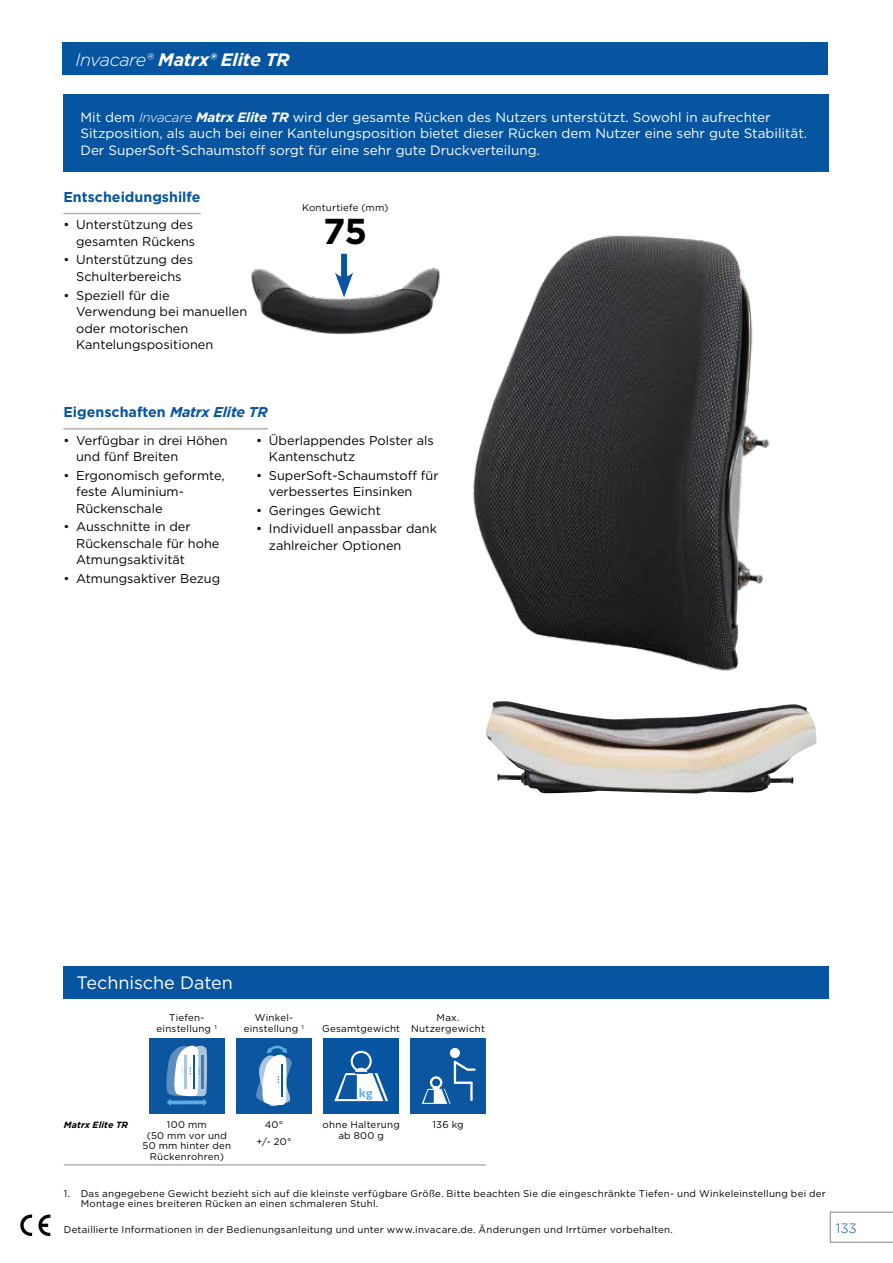
<style>
.page{position:relative;width:893px;height:1263px;background:#fff}
.page>*{position:absolute;margin:0;border:0;box-sizing:border-box;transform-origin:0 0}
.t1{font:700 36px "Gotham";color:#000}
.t2{font:italic 700 18px "Gotham";letter-spacing:-.015em;color:#fff}
.t3{font:18px "Gotham";letter-spacing:-.005em;color:#fff}
.t4{font:700 14.25px "Gotham";color:#0755a0}
.t5{font:13.5px/16.2px "Gotham";color:#fff}
.t6{font:300 13.5px "Gotham";color:#0755a0}
.t7{font:12.75px/16.5px "Gotham";color:#000}
.t8{font:700 12.6px "Gill Sans";color:#5dace0}
.t9{font:9.75px/10.5px "Gotham";letter-spacing:.025em;color:#000;text-align:center}
.t10{font:italic 700 9px "Gotham";letter-spacing:.015em;color:#000}
.s1{font-weight:300}
.s2{font-weight:300;font-style:italic}
.s3{font-weight:700;font-style:italic}
.s4{font-style:italic}
</style>
<div class="page">
<svg style="left:830px;top:1212px;width:63px;height:30px"></svg>
<svg style="left:38px;top:1214px;width:12px;height:22px"></svg>
<svg style="left:20px;top:1214px;width:12px;height:22px"></svg>
<img style="left:473px;top:235px;width:297px;height:436px">
<div style="left:63px;top:43px;width:765px;height:32px;background:#0755a0"></div>
<div style="left:64px;top:966px;width:765px;height:32px;background:#0755a0"></div>
<div style="left:63px;top:94px;width:766px;height:78px;background:#0755a0"></div>
<hr style="left:63px;top:213px;width:138px;height:1px;background:#b2b1b1">
<hr style="left:63px;top:428px;width:205px;height:2px;background:#b2b1b1">
<div style="left:410px;top:1038px;width:76px;height:76px;background:#0c56a0"></div>
<div style="left:432px;top:1086px;width:8px;height:7px;background:#fff;border-radius:50%"></div>
<div style="left:430px;top:1076px;width:12px;height:13px;border:2px solid #fff;border-radius:50%"></div>
<svg style="left:422px;top:1089px;width:29px;height:15px"></svg>
<div style="left:450px;top:1048px;width:10px;height:10px;background:#fff;border-radius:50%"></div>
<hr style="left:454px;top:1062px;width:2px;height:21px;background:#fff">
<svg style="left:453px;top:1060px;width:23px;height:12px"></svg>
<hr style="left:455px;top:1081px;width:16px;height:3px;background:#fff">
<hr style="left:470px;top:1083px;width:3px;height:17px;background:#fff">
<div style="left:236px;top:1038px;width:76px;height:76px;background:#0c56a0"></div>
<svg style="left:256px;top:1045px;width:36px;height:61px"></svg>
<div style="left:149px;top:1038px;width:76px;height:76px;background:#0c56a0"></div>
<svg style="left:166px;top:1045px;width:41px;height:61px"></svg>
<div style="left:323px;top:1038px;width:76px;height:76px;background:#0755a0"></div>
<svg style="left:334px;top:1051px;width:54px;height:50px"></svg>
<hr style="left:64px;top:1164px;width:422px;height:2px;background:#b2b1b1">
<div style="left:341px;top:254px;width:6px;height:29px;background:#0755a0"></div>
<img style="left:251px;top:255px;width:189px;height:79px">
<img style="left:486px;top:701px;width:330px;height:93px">
<h2 class="t2" style="left:76px;top:48px;width:216px"><span class="s1">Invacare®</span> Matrx® Elite TR</h2>
<p class="t5" style="left:80px;top:109px;width:728px">Mit dem <span class="s2">Invacare</span> <span class="s3">Matrx Elite TR</span> wird der gesamte Rücken des Nutzers unterstützt. Sowohl in aufrechter<br>Sitzposition, als auch bei einer Kantelungsposition bietet dieser Rücken dem Nutzer eine sehr gute Stabilität.<br>Der SuperSoft-Schaumstoff sorgt für eine sehr gute Druckverteilung.</p>
<h3 class="t4" style="left:63px;top:188px;width:139px">Entscheidungshilfe</h3>
<h3 class="t7" style="left:63px;top:216px;width:133px;text-align:right">• Unterstützung des gesamten Rückens</h3>
<h3 class="t7" style="left:63px;top:251px;width:131px;text-align:center">• Unterstützung des<br>Schulterbereichs</h3>
<h3 class="t7" style="left:76px;top:286px;width:173px;text-indent:-13px">• Speziell für die<br>Verwendung bei manuellen oder motorischen<br>Kantelungspositionen</h3>
<p class="t9" style="left:302px;top:202px;width:88px">Konturtiefe (mm)</p>
<h1 class="t1" style="left:323px;top:207px;width:45px">75</h1>
<h3 class="t4" style="left:63px;top:403px;width:206px">Eigenschaften <span class="s4">Matrx Elite TR</span></h3>
<h3 class="t7" style="left:76px;top:431px;width:153px;text-indent:-13px">• Verfügbar in drei Höhen und fünf Breiten</h3>
<h3 class="t7" style="left:76px;top:467px;width:150px;text-indent:-13px">• Ergonomisch geformte, feste Aluminium-<br>Rückenschale</h3>
<h3 class="t7" style="left:76px;top:518px;width:145px;text-indent:-13px">• Ausschnitte in der<br>Rückenschale für hohe<br>Atmungsaktivität</h3>
<h3 class="t7" style="left:63px;top:570px;width:158px">• Atmungsaktiver Bezug</h3>
<h3 class="t7" style="left:269px;top:431px;width:166px;text-indent:-13px">• Überlappendes Polster als<br>Kantenschutz</h3>
<h3 class="t7" style="left:269px;top:467px;width:171px;text-indent:-13px">• SuperSoft-Schaumstoff für verbessertes Einsinken</h3>
<h3 class="t7" style="left:256px;top:502px;width:126px">• Geringes Gewicht</h3>
<h3 class="t7" style="left:269px;top:520px;width:170px;text-indent:-13px">• Individuell anpassbar dank zahlreicher Optionen</h3>
<h2 class="t3" style="left:77px;top:971px;width:158px">Technische Daten</h2>
<p class="t9" style="left:157px;top:1012px;width:62px">Tiefen&shy;einstellung 1</p>
<p class="t9" style="left:244px;top:1012px;width:62px">Winkel&shy;einstellung 1</p>
<p class="t9" style="left:322px;top:1023px;width:80px">Gesamtgewicht</p>
<p class="t9" style="left:411px;top:1012px;width:75px">Max.<br>Nutzergewicht</p>
<p class="t10" style="left:64px;top:1118px;width:66px">Matrx Elite TR</p>
<p class="t9" style="left:143px;top:1119px;width:90px">100 mm<br>(50 mm vor und<br>50 mm hinter den<br>Rückenrohren)</p>
<p class="t9" style="left:256px;top:1116px;width:37px;line-height:17px">40° +/- 20°</p>
<p class="t8" style="left:359px;top:1085px;width:15px">kg</p>
<p class="t9" style="left:323px;top:1119px;width:79px">ohne Halterung ab 800 g</p>
<p class="t9" style="left:432px;top:1119px;width:33px">136 kg</p>
<p class="t9" style="left:81px;top:1187px;width:747px;text-align:left;text-indent:-17px">1. Das angegebene Gewicht bezieht sich auf die kleinste verfügbare Größe. Bitte beachten Sie die eingeschränkte Tiefen- und Winkeleinstellung bei der<br>Montage eines breiteren Rücken an einen schmaleren Stuhl.</p>
<p class="t9" style="left:64px;top:1224px;width:611px">Detaillierte Informationen in der Bedienungsanleitung und unter www.invacare.de. Änderungen und Irrtümer vorbehalten.</p>
<h3 class="t6" style="left:836px;top:1219px;width:22px">133</h3>
</div>
